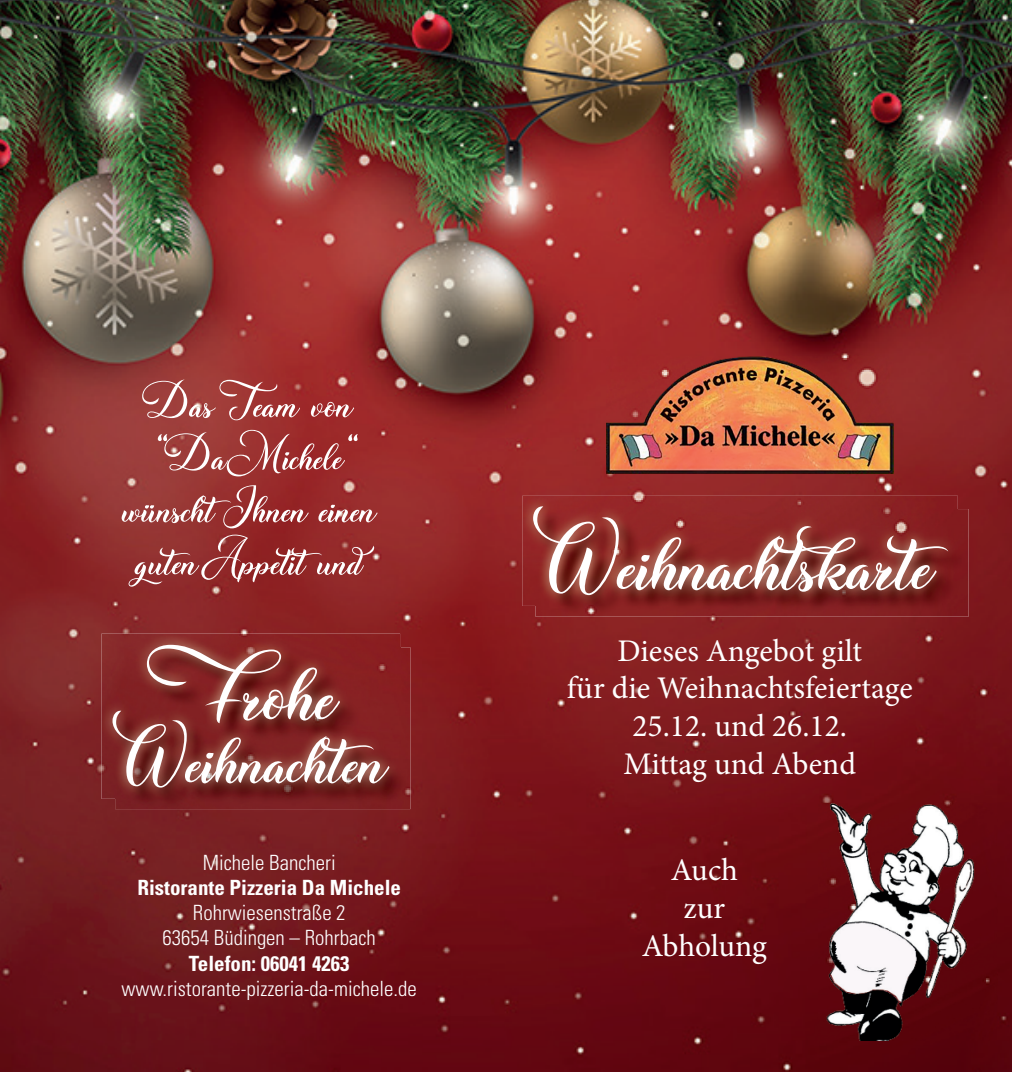
<style>
.page{position:relative;width:1012px;height:1072px;background:#fff}
.page>*{position:absolute;margin:0;border:0;box-sizing:border-box;transform-origin:0 0}
.t1{font:105px "Christmas Wish Calligraphy";color:#fff}
.t2{font:91px "Christmas Wish Calligraphy";color:#fff}
.t3{font:52.5px/52.5px "Christmas Wish Calligraphy";color:#fff;text-align:center}
.t4{font:31.5px/37.8px "Minion Pro";color:#fff;text-align:center}
.t5{font:300 condensed 21px/25.2px "Univers LT Std";color:#fff;text-align:center}
.t6{font:700 condensed 21px "Univers LT Std";color:#fff}
</style>
<div class="page">
<img style="left:0;top:0;width:1012px;height:1071px">
<img style="left:607px;top:356px;width:287px;height:117px">
<img style="left:536px;top:509px;width:433px;height:107px">
<img style="left:522px;top:496px;width:436px;height:110px">
<img style="left:536px;top:509px;width:422px;height:97px">
<img style="left:115px;top:647px;width:295px;height:162px">
<img style="left:101px;top:633px;width:299px;height:165px">
<img style="left:115px;top:647px;width:285px;height:151px">
<img style="left:818px;top:803px;width:178px;height:237px">
<h3 class="t3" style="left:123px;top:373px;width:254px">Das Team von “Da Michele“ wünscht Ihnen einen guten Appetit und</h3>
<h1 class="t1" style="left:172px;top:622px;width:166px">Frohe</h1>
<h2 class="t2" style="left:122px;top:698px;width:265px">Weihnachten</h2>
<p class="t5" style="left:203px;top:849px;width:134px">Michele Bancheri</p>
<p class="t6" style="left:137px;top:874px;width:265px">Ristorante Pizzeria Da Michele</p>
<p class="t5" style="left:163px;top:900px;width:215px">Rohrwiesenstraße 2<br>63654 Büdingen – Rohrbach</p>
<p class="t6" style="left:189px;top:950px;width:162px">Telefon: 06041 4263</p>
<p class="t5" style="left:122px;top:975px;width:297px">www.ristorante-pizzeria-da-michele.de</p>
<h1 class="t1" style="left:544px;top:492px;width:390px">Weihnachtskarte</h1>
<h3 class="t4" style="left:567px;top:632px;width:347px">Dieses Angebot gilt<br>für die Weihnachtsfeiertage<br>25.12. und 26.12.<br>Mittag und Abend</h3>
<h3 class="t4" style="left:642px;top:851px;width:127px">Auch<br>zur<br>Abholung</h3>
</div>
